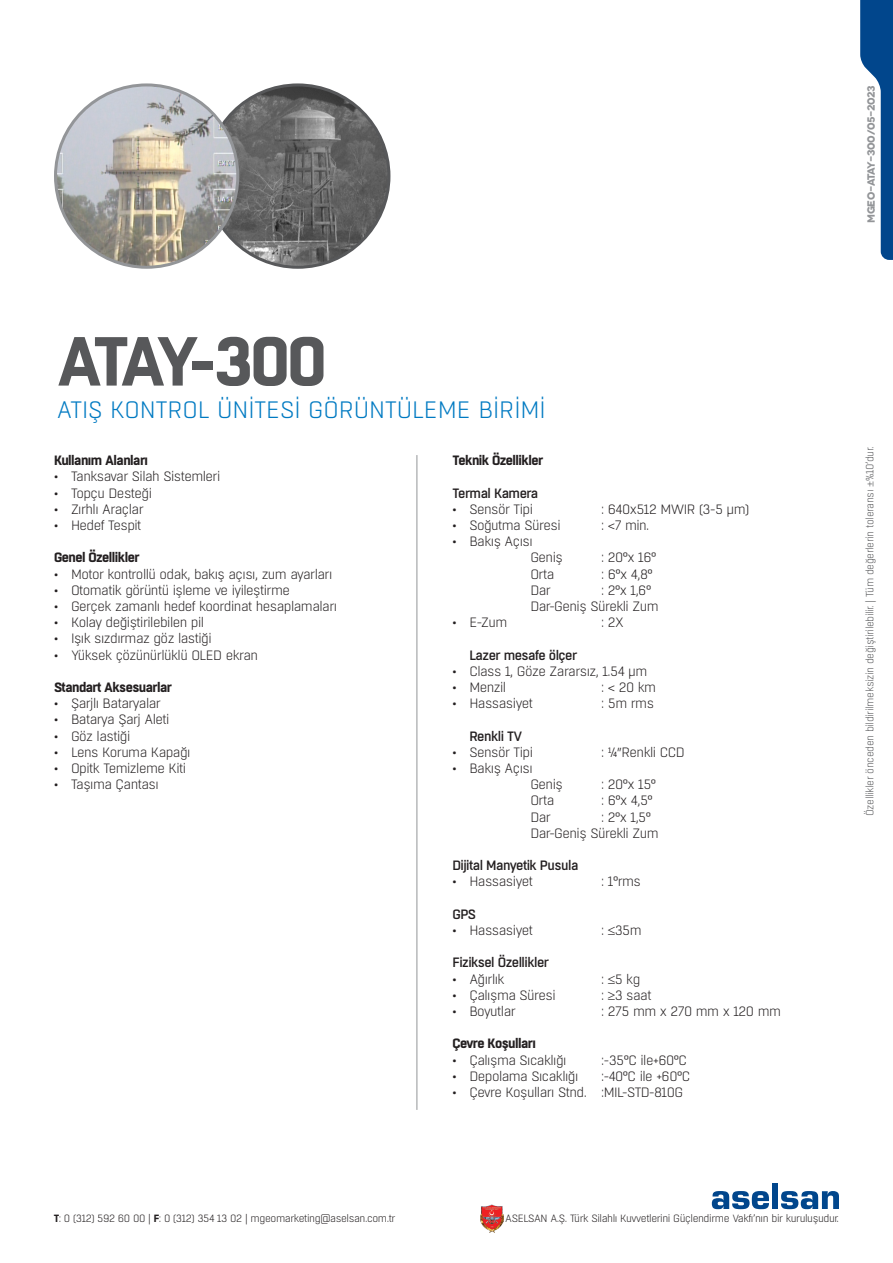
<style>
.page{position:relative;width:893px;height:1263px;background:#fff}
.page>*{position:absolute;margin:0;border:0;box-sizing:border-box;transform-origin:0 0}
.t1{font:700 69.15px "Boxed";letter-spacing:-.135em;color:#57585a}
.t2{font:300 23.7px "Boxed";letter-spacing:-.005em;color:#007ac2}
.ASDA{font:300 13.5px "Boxed";letter-spacing:-.04em;color:#231f20}
.sda{font:700 13.5px "Boxed";letter-spacing:-.04em;color:#231f20}
.ASDA-2{font:500 13.5px "Boxed";letter-spacing:-.04em;color:#231f20}
.sda-2{font:500 13.5px "Boxed";letter-spacing:-.04em;color:#231f20}
.t3{font:300 10.5px "Boxed";letter-spacing:-.04em;color:#231f20}
.t4{font:300 10.5px "Boxed";letter-spacing:-.04em;color:#57585a}
.t5{font:700 10.5px "Novecentowide";letter-spacing:-.04em;color:#939598}
.s1{font-family:"Calibri"}
.s2{font-family:"Minion Pro";font-weight:400}
.s3{font-weight:700}
</style>
<div class="page">
<img style="left:480px;top:1204px;width:23px;height:28px">
<svg style="left:712px;top:1191px;width:57px;height:18px"></svg>
<div style="left:772px;top:1183px;width:6px;height:26px;background:#01468c"></div>
<svg style="left:781px;top:1191px;width:58px;height:18px"></svg>
<svg style="left:860px;top:0;width:33px;height:260px"></svg>
<hr style="left:417px;top:455px;width:1px;height:655px;background:#939598">
<img style="left:207px;top:85px;width:182px;height:182px;border-radius:91px">
<img style="left:56px;top:85px;width:182px;height:182px;border-radius:91px">
<p class="t5" style="left:864px;top:223px;width:139px;rotate:-90deg">MGEO-ATAY-300/05-2023</p>
<p class="t1" style="left:57px;top:315px;width:272px">ATAY-300</p>
<p class="t2" style="left:57px;top:395px;width:490px">ATIŞ KONTROL ÜNITESI GÖRÜNTÜLEME BIRIMI</p>
<p class="sda" style="left:452px;top:451px;width:92px">Teknik Özellikler</p>
<p class="sda-2" style="left:452px;top:484px;width:87px">Termal Kamera</p>
<p class="ASDA" style="left:452px;top:501px;width:82px">• Sensör Tipi</p>
<p class="ASDA" style="left:601px;top:501px;width:150px">: 640x512 MWIR (3-5 μm)</p>
<p class="ASDA" style="left:452px;top:517px;width:110px">• Soğutma Süresi</p>
<p class="ASDA" style="left:601px;top:517px;width:50px">: &lt;7 min.</p>
<p class="ASDA" style="left:452px;top:533px;width:82px">• Bakış Açısı</p>
<p class="ASDA" style="left:530px;top:549px;width:34px">Geniş</p>
<p class="ASDA" style="left:601px;top:549px;width:57px">: 20°x 16°</p>
<p class="ASDA" style="left:530px;top:565px;width:25px">Orta</p>
<p class="ASDA" style="left:601px;top:565px;width:53px">: 6°x 4,8°</p>
<p class="ASDA" style="left:530px;top:582px;width:22px">Dar</p>
<p class="ASDA" style="left:601px;top:582px;width:52px">: 2°x 1,6°</p>
<p class="ASDA" style="left:530px;top:598px;width:130px">Dar-Geniş Sürekli Zum</p>
<p class="ASDA" style="left:452px;top:614px;width:57px">• E-Zum</p>
<p class="ASDA" style="left:601px;top:614px;width:24px">: 2X</p>
<p class="ASDA-2" style="left:469px;top:646px;width:109px">Lazer mesafe ölçer</p>
<p class="ASDA" style="left:452px;top:663px;width:197px">• Class 1, Göze Zararsız, 1.54 μm</p>
<p class="ASDA" style="left:452px;top:679px;width:55px">• Menzil</p>
<p class="ASDA" style="left:601px;top:679px;width:57px">: &lt; 20 km</p>
<p class="ASDA" style="left:452px;top:695px;width:82px">• Hassasiyet</p>
<p class="ASDA" style="left:601px;top:695px;width:54px">: 5m rms</p>
<p class="ASDA-2" style="left:469px;top:727px;width:55px">Renkli TV</p>
<p class="ASDA" style="left:452px;top:744px;width:82px">• Sensör Tipi</p>
<p class="ASDA" style="left:601px;top:744px;width:85px">: ¼<span class="s1">ʺ</span>Renkli CCD</p>
<p class="ASDA" style="left:452px;top:760px;width:82px">• Bakış Açısı</p>
<p class="ASDA" style="left:530px;top:776px;width:34px">Geniş</p>
<p class="ASDA" style="left:601px;top:776px;width:56px">: 20°x 15°</p>
<p class="ASDA" style="left:530px;top:792px;width:25px">Orta</p>
<p class="ASDA" style="left:601px;top:792px;width:53px">: 6°x 4,5°</p>
<p class="ASDA" style="left:530px;top:808px;width:22px">Dar</p>
<p class="ASDA" style="left:601px;top:808px;width:51px">: 2°x 1,5°</p>
<p class="ASDA" style="left:530px;top:825px;width:130px">Dar-Geniş Sürekli Zum</p>
<p class="ASDA-2" style="left:452px;top:857px;width:128px">Dijital Manyetik Pusula</p>
<p class="ASDA" style="left:452px;top:873px;width:82px">• Hassasiyet</p>
<p class="ASDA" style="left:601px;top:873px;width:41px">: 1°rms</p>
<p class="ASDA-2" style="left:452px;top:905px;width:25px">GPS</p>
<p class="ASDA" style="left:452px;top:922px;width:82px">• Hassasiyet</p>
<p class="ASDA" style="left:601px;top:922px;width:42px">: ≤35m</p>
<p class="ASDA-2" style="left:452px;top:954px;width:98px">Fiziksel Özellikler</p>
<p class="ASDA" style="left:452px;top:970px;width:54px">• Ağırlık</p>
<p class="ASDA" style="left:601px;top:970px;width:41px">: ≤5 kg</p>
<p class="ASDA" style="left:452px;top:987px;width:105px">• Çalışma Süresi</p>
<p class="ASDA" style="left:601px;top:987px;width:52px">: ≥3 saat</p>
<p class="ASDA" style="left:452px;top:1003px;width:65px">• Boyutlar</p>
<p class="ASDA" style="left:601px;top:1003px;width:181px">: 275 mm x 270 mm x 120 mm</p>
<p class="sda" style="left:452px;top:1035px;width:85px">Çevre Koşulları</p>
<p class="ASDA" style="left:452px;top:1051px;width:116px">• Çalışma Sıcaklığı</p>
<p class="ASDA" style="left:601px;top:1051px;width:87px">:-35°C ile+60°C</p>
<p class="ASDA" style="left:452px;top:1068px;width:128px">• Depolama Sıcaklığı</p>
<p class="ASDA" style="left:601px;top:1068px;width:91px">:-40°C ile +60°C</p>
<p class="ASDA" style="left:452px;top:1084px;width:232px">• Çevre Koşulları Stnd. :MIL-STD-810G</p>
<p class="sda" style="left:54px;top:451px;width:96px">Kullanım Alanları</p>
<p class="ASDA" style="left:54px;top:468px;width:168px">• Tanksavar Silah Sistemleri</p>
<p class="ASDA" style="left:54px;top:484px;width:100px">• Topçu Desteği</p>
<p class="ASDA" style="left:54px;top:501px;width:91px">• Zırhlı Araçlar</p>
<p class="ASDA" style="left:54px;top:517px;width:89px">• Hedef Tespit</p>
<p class="sda" style="left:54px;top:549px;width:87px">Genel Özellikler</p>
<p class="ASDA" style="left:54px;top:565px;width:280px">• Motor kontrollü odak, bakış açısı, zum ayarları</p>
<p class="ASDA" style="left:54px;top:582px;width:237px">• Otomatik görüntü işleme ve iyileştirme</p>
<p class="ASDA" style="left:54px;top:598px;width:285px">• Gerçek zamanlı hedef koordinat hesaplamaları</p>
<p class="ASDA" style="left:54px;top:614px;width:152px">• Kolay değiştirilebilen pil</p>
<p class="ASDA" style="left:54px;top:630px;width:159px">• Işık sızdırmaz göz lastiği</p>
<p class="ASDA" style="left:54px;top:646px;width:206px">• Yüksek çözünürlüklü OLED ekran</p>
<p class="sda" style="left:54px;top:678px;width:120px">Standart Aksesuarlar</p>
<p class="ASDA" style="left:54px;top:695px;width:108px">• Şarjlı Bataryalar</p>
<p class="ASDA" style="left:54px;top:711px;width:117px">• Batarya Şarj Aleti</p>
<p class="ASDA" style="left:54px;top:727px;width:78px">• Göz lastiği</p>
<p class="ASDA" style="left:54px;top:744px;width:138px">• Lens Koruma Kapağı</p>
<p class="ASDA" style="left:54px;top:760px;width:134px">• Opitk Temizleme Kiti</p>
<p class="ASDA" style="left:54px;top:776px;width:106px">• Taşıma Çantası</p>
<p class="t4" style="left:863px;top:816px;width:371px;rotate:-90deg">Özellikler önceden bildirilmeksizin değiştirilebilir. | Tüm değerlerin toleransı <span class="s2">±</span>%10’dur.</p>
<p class="t3" style="left:54px;top:1212px;width:343px"><span class="s3">T</span>: 0 (312) 592 60 00 | <span class="s3">F</span>: 0 (312) 354 13 02 | mgeomarketing@aselsan.com.tr</p>
<p class="t3" style="left:505px;top:1212px;width:335px">ASELSAN A.Ş. Türk Silahlı Kuvvetlerini Güçlendirme Vakfı’nın bir kuruluşudur.</p>
</div>
